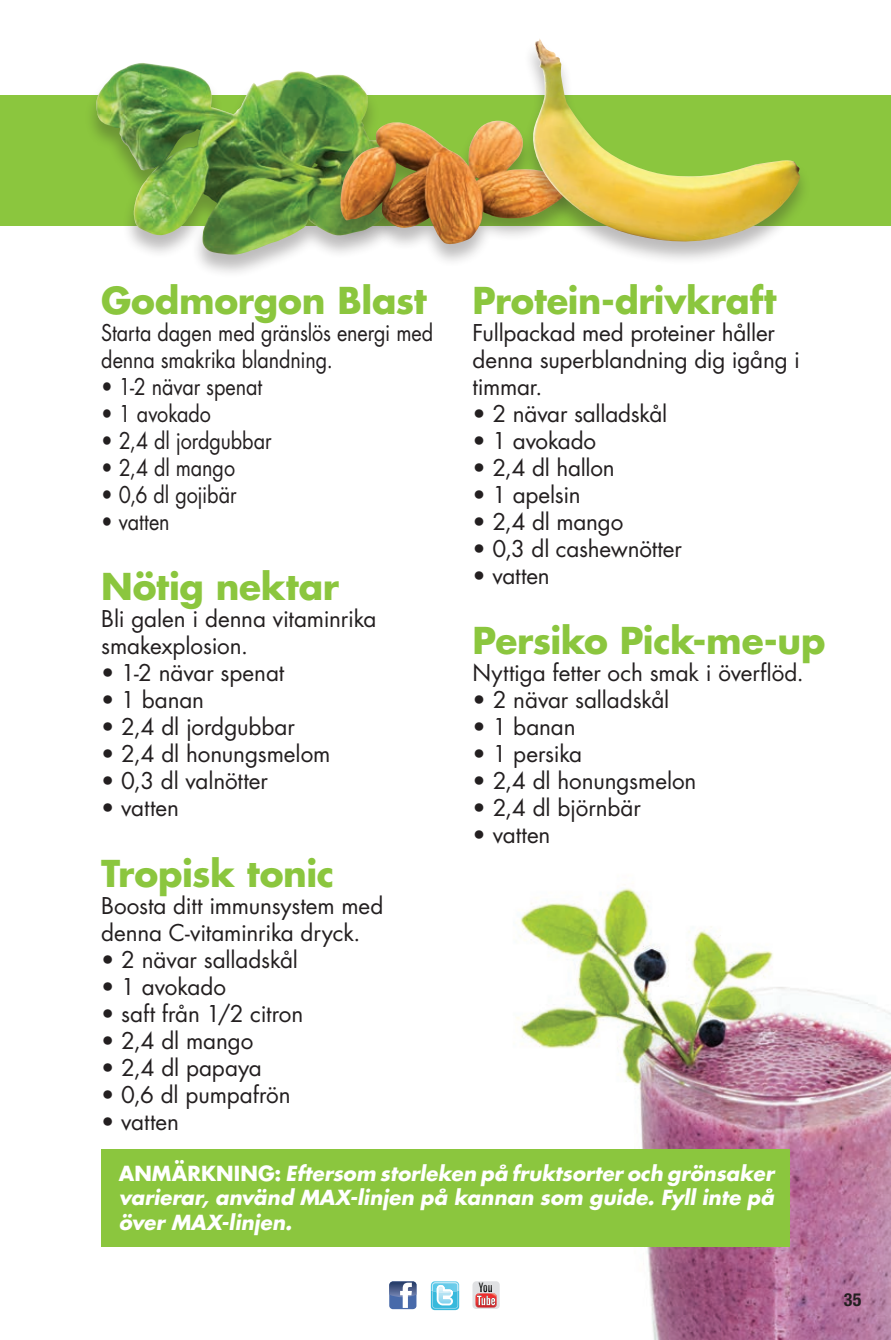
<style>
.page{position:relative;width:891px;height:1340px;background:#fff}
.page>*{position:absolute;margin:0;border:0;box-sizing:border-box;transform-origin:0 0}
.t1{font:700 36px "Futura";letter-spacing:-.01em;color:#8bc63e}
.t2{font:22.5px/27px "Futura";letter-spacing:-.005em;color:#231f20}
.t3{font:22.5px/27px "Futura";letter-spacing:-.005em;color:#231f20;scale:.88 1}
.t4{font:italic 700 20.25px/24.3px "Futura";color:#fff;text-align:justify}
.t5{font:700 condensed 18px "Helvetica Neue LT Std";color:#231f20}
.s1{font-style:normal}
</style>
<div class="page">
<div style="left:0;top:96px;width:891px;height:130px;background:#8bc63e"></div>
<img style="left:486px;top:888px;width:405px;height:451px">
<svg style="left:389px;top:1281px;width:27px;height:28px"></svg>
<svg style="left:389px;top:1281px;width:27px;height:26px"></svg>
<svg style="left:431px;top:1281px;width:28px;height:28px"></svg>
<div style="left:472px;top:1281px;width:28px;height:27px;background:#e0e1e3;border-radius:4px"></div>
<svg style="left:475px;top:1282px;width:22px;height:25px"></svg>
<div style="left:101px;top:1149px;width:689px;height:97px;background:#8bc63e"></div>
<div style="left:84px;top:63px;width:320px;height:216px;background:#231f20;opacity:.3"></div>
<img style="left:96px;top:65px;width:296px;height:190px">
<div style="left:328px;top:121px;width:252px;height:147px;background:#231f20;opacity:.3"></div>
<img style="left:340px;top:121px;width:181px;height:125px">
<div style="left:521px;top:40px;width:290px;height:225px;background:#231f20;opacity:.3"></div>
<img style="left:526px;top:39px;width:274px;height:208px">
<h1 class="t1" style="left:101px;top:275px;width:327px">Godmorgon Blast</h1>
<p class="t3" style="left:101px;top:319px;width:379px">Starta dagen med gränslös energi med denna smakrika blandning.</p>
<p class="t3" style="left:101px;top:373px;width:185px">• 1-2 nävar spenat</p>
<p class="t3" style="left:101px;top:400px;width:126px">• 1 avokado</p>
<p class="t3" style="left:101px;top:427px;width:195px">• 2,4 dl jordgubbar</p>
<p class="t3" style="left:101px;top:454px;width:154px">• 2,4 dl mango</p>
<p class="t3" style="left:101px;top:481px;width:155px">• 0,6 dl gojibär</p>
<p class="t3" style="left:101px;top:508px;width:79px">• vatten</p>
<h1 class="t1" style="left:101px;top:561px;width:239px">Nötig nektar</h1>
<p class="t2" style="left:101px;top:605px;width:277px">Bli galen i denna vitaminrika smakexplosion.</p>
<p class="t2" style="left:101px;top:659px;width:185px">• 1-2 nävar spenat</p>
<p class="t2" style="left:101px;top:686px;width:104px">• 1 banan</p>
<p class="t2" style="left:101px;top:713px;width:195px">• 2,4 dl jordgubbar</p>
<p class="t2" style="left:101px;top:740px;width:231px">• 2,4 dl honungsmelom</p>
<p class="t2" style="left:101px;top:767px;width:168px">• 0,3 dl valnötter</p>
<p class="t2" style="left:101px;top:794px;width:79px">• vatten</p>
<h1 class="t1" style="left:101px;top:848px;width:235px">Tropisk tonic</h1>
<p class="t2" style="left:101px;top:891px;width:284px">Boosta ditt immunsystem med denna C-vitaminrika dryck.</p>
<p class="t2" style="left:101px;top:945px;width:198px">• 2 nävar salladskål</p>
<p class="t2" style="left:101px;top:972px;width:126px">• 1 avokado</p>
<p class="t2" style="left:101px;top:999px;width:204px">• saft från 1/2 citron</p>
<p class="t2" style="left:101px;top:1026px;width:154px">• 2,4 dl mango</p>
<p class="t2" style="left:101px;top:1053px;width:162px">• 2,4 dl papaya</p>
<p class="t2" style="left:101px;top:1080px;width:191px">• 0,6 dl pumpafrön</p>
<p class="t2" style="left:101px;top:1107px;width:79px">• vatten</p>
<h1 class="t1" style="left:473px;top:275px;width:305px">Protein-drivkraft</h1>
<p class="t2" style="left:473px;top:319px;width:329px">Fullpackad med proteiner håller denna superblandning dig igång i timmar.</p>
<p class="t2" style="left:473px;top:400px;width:196px">• 2 nävar salladskål</p>
<p class="t2" style="left:473px;top:427px;width:125px">• 1 avokado</p>
<p class="t2" style="left:473px;top:454px;width:144px">• 2,4 dl hallon</p>
<p class="t2" style="left:473px;top:481px;width:109px">• 1 apelsin</p>
<p class="t2" style="left:473px;top:508px;width:152px">• 2,4 dl mango</p>
<p class="t2" style="left:473px;top:535px;width:211px">• 0,3 dl cashewnötter</p>
<p class="t2" style="left:473px;top:562px;width:79px">• vatten</p>
<h1 class="t1" style="left:473px;top:615px;width:354px">Persiko Pick-me-up</h1>
<p class="t2" style="left:473px;top:659px;width:333px">Nyttiga fetter och smak i överflöd.</p>
<p class="t2" style="left:473px;top:686px;width:198px">• 2 nävar salladskål</p>
<p class="t2" style="left:473px;top:713px;width:104px">• 1 banan</p>
<p class="t2" style="left:473px;top:740px;width:111px">• 1 persika</p>
<p class="t2" style="left:473px;top:767px;width:225px">• 2,4 dl honungsmelon</p>
<p class="t2" style="left:473px;top:794px;width:170px">• 2,4 dl björnbär</p>
<p class="t2" style="left:473px;top:821px;width:79px">• vatten</p>
<p class="t4" style="left:119px;top:1160px;width:657px"><span class="s1">ANMÄRKNING:</span> Eftersom storleken på fruktsorter och grönsaker varierar, använd MAX-linjen på kannan som guide. Fyll inte på över MAX-linjen.</p>
<p class="t5" style="left:844px;top:1288px;width:19px">35</p>
</div>
